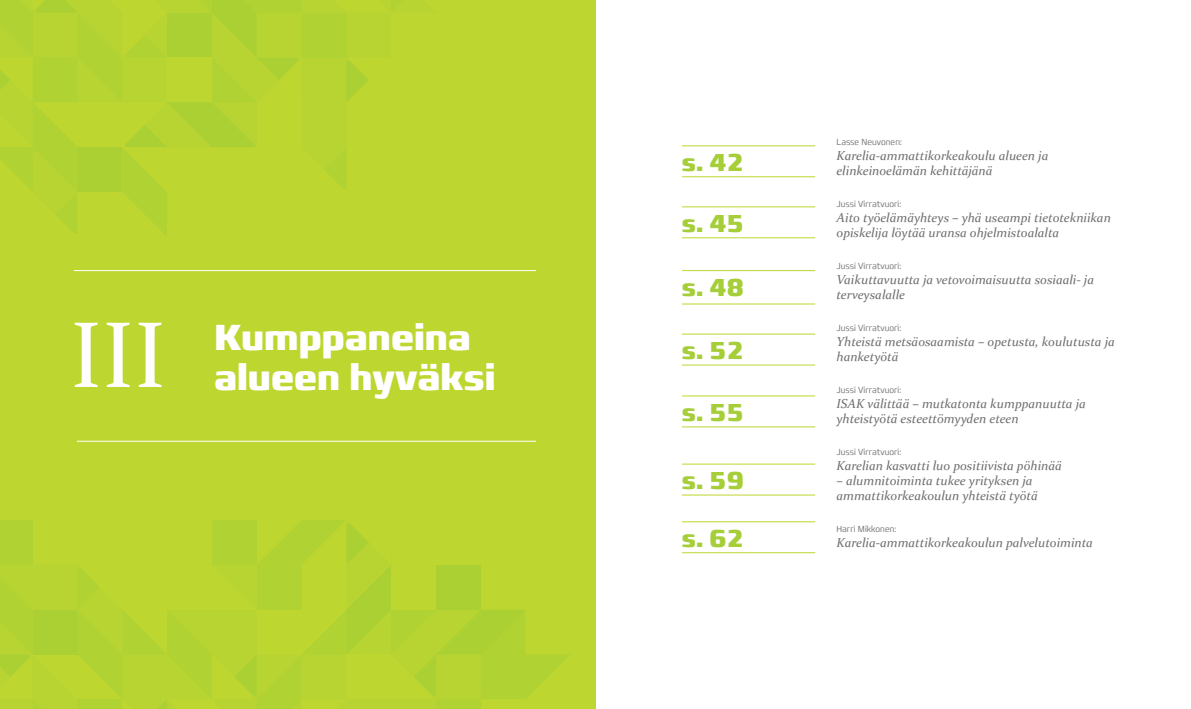
<style>
.page{position:relative;width:1191px;height:709px;background:#fff}
.page>*{position:absolute;margin:0;border:0;box-sizing:border-box;transform-origin:0 0}
.t1{font:94px "Constantia";color:#fff}
.luvun_otsikko{font:800 condensed 37px/40px "Francker CYR";color:#fff}
.lainaus{font:800 condensed 25px "Francker CYR";color:#a6ce39}
.välisivut{font:italic 13px/15px "Constantia";color:#6c6d70}
.välisivut-2{font:300 condensed 9px "Francker CYR";color:#76787b}
</style>
<div class="page">
<hr style="left:682px;top:146px;width:133px;height:1px;background:#bed630">
<hr style="left:682px;top:207px;width:133px;height:1px;background:#bed630">
<hr style="left:682px;top:270px;width:133px;height:1px;background:#bed630">
<hr style="left:682px;top:334px;width:133px;height:1px;background:#bed630">
<hr style="left:682px;top:396px;width:133px;height:1px;background:#bed630">
<hr style="left:682px;top:464px;width:133px;height:1px;background:#bed630">
<hr style="left:682px;top:521px;width:133px;height:1px;background:#bed630">
<hr style="left:682px;top:176px;width:133px;height:1px;background:#bed630">
<hr style="left:682px;top:237px;width:133px;height:1px;background:#bed630">
<hr style="left:682px;top:304px;width:133px;height:1px;background:#bed630">
<hr style="left:682px;top:365px;width:133px;height:1px;background:#bed630">
<hr style="left:682px;top:426px;width:133px;height:1px;background:#bed630">
<hr style="left:682px;top:495px;width:133px;height:1px;background:#bed630">
<hr style="left:682px;top:552px;width:133px;height:1px;background:#bed630">
<div style="left:0;top:0;width:595px;height:709px;background:#bed630"></div>
<hr style="left:74px;top:270px;width:462px;height:1px;background:#fff">
<hr style="left:77px;top:441px;width:459px;height:1px;background:#fff">
<svg style="left:0;top:520px;width:569px;height:189px"></svg>
<svg style="left:0;top:0;width:403px;height:236px"></svg>
<p class="t1" style="left:70px;top:291px;width:97px">III</p>
<p class="luvun_otsikko" style="left:214px;top:318px;width:283px">Kumppaneina alueen hyväksi</p>
<p class="lainaus" style="left:682px;top:147px;width:63px">s. 42</p>
<p class="lainaus" style="left:682px;top:208px;width:63px">s. 45</p>
<p class="lainaus" style="left:682px;top:272px;width:63px">s. 48</p>
<p class="lainaus" style="left:682px;top:335px;width:63px">s. 52</p>
<p class="lainaus" style="left:682px;top:397px;width:63px">s. 55</p>
<p class="lainaus" style="left:682px;top:465px;width:63px">s. 59</p>
<p class="lainaus" style="left:682px;top:523px;width:63px">s. 62</p>
<p class="välisivut-2" style="left:836px;top:136px;width:67px">Lasse Neuvonen:</p>
<p class="välisivut" style="left:836px;top:147px;width:213px">Karelia-ammattikorkeakoulu alueen ja elinkeinoelämän kehittäjänä</p>
<p class="välisivut-2" style="left:836px;top:198px;width:66px">Jussi Virratvuori:</p>
<p class="välisivut" style="left:836px;top:209px;width:276px">Aito työelämäyhteys – yhä useampi tietotekniikan opiskelija löytää uransa ohjelmistoalalta</p>
<p class="välisivut-2" style="left:836px;top:260px;width:66px">Jussi Virratvuori:</p>
<p class="välisivut" style="left:836px;top:271px;width:259px">Vaikuttavuutta ja vetovoimaisuutta sosiaali- ja terveysalalle</p>
<p class="välisivut-2" style="left:836px;top:322px;width:66px">Jussi Virratvuori:</p>
<p class="välisivut" style="left:836px;top:333px;width:280px">Yhteistä metsäosaamista – opetusta, koulutusta ja hanketyötä</p>
<p class="välisivut-2" style="left:836px;top:384px;width:66px">Jussi Virratvuori:</p>
<p class="välisivut" style="left:836px;top:395px;width:251px">ISAK välittää – mutkatonta kumppanuutta ja yhteistyötä esteettömyyden eteen</p>
<p class="välisivut-2" style="left:836px;top:446px;width:66px">Jussi Virratvuori:</p>
<p class="välisivut" style="left:836px;top:457px;width:227px">Karelian kasvatti luo positiivista pöhinää</p>
<p class="välisivut" style="left:836px;top:472px;width:203px">– alumnitoiminta tukee yrityksen ja ammattikorkeakoulun yhteistä työtä</p>
<p class="välisivut-2" style="left:836px;top:523px;width:61px">Harri Mikkonen:</p>
<p class="välisivut" style="left:836px;top:534px;width:258px">Karelia-ammattikorkeakoulun palvelutoiminta</p>
</div>
